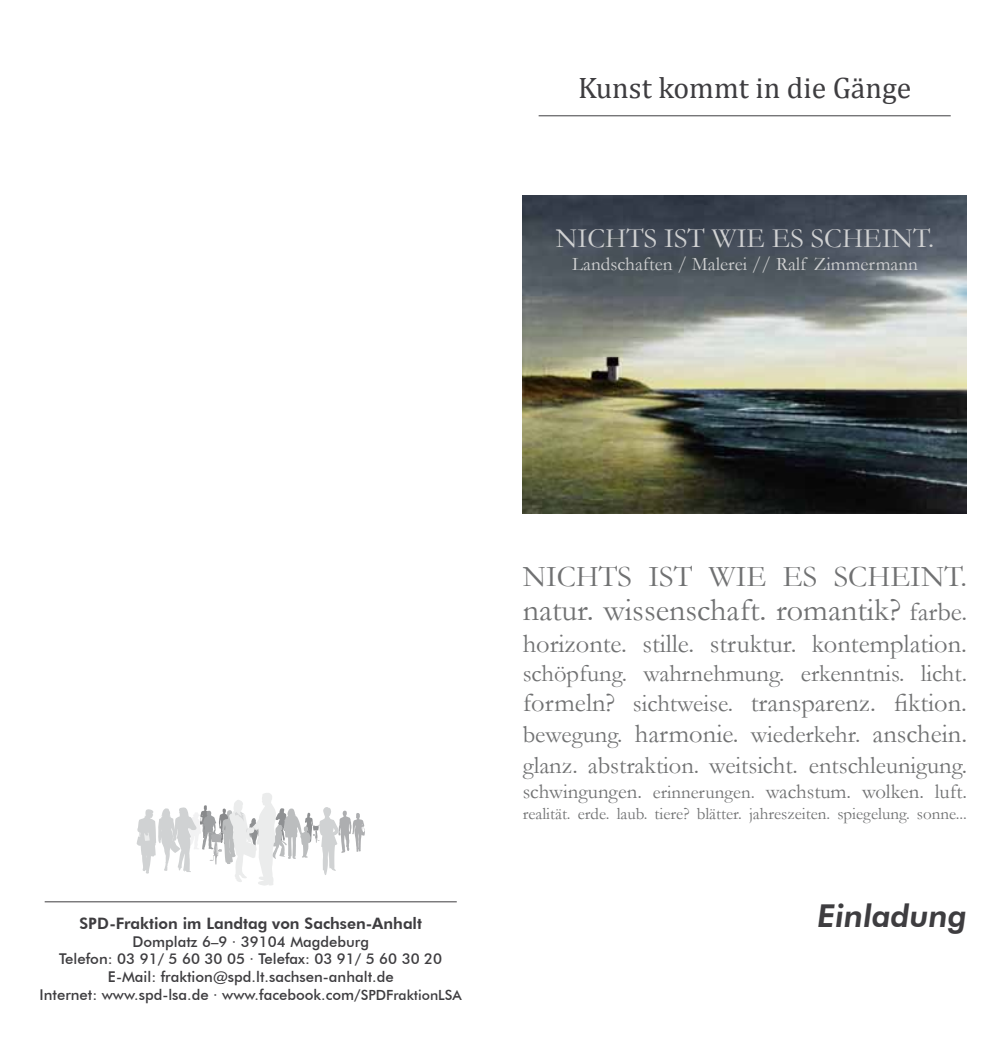
<style>
.page{position:relative;width:993px;height:1042px;background:#fff}
.page>*{position:absolute;margin:0;border:0;box-sizing:border-box;transform-origin:0 0}
.t1{font:32.2px "Garamond";color:#707172}
.t2{font:italic 800 31.5px "Futura BT";color:#3e3d40}
.t3{font:30.28px "Garamond";color:#707172}
.t4{font:29.75px "Cambria";color:#3e3d40}
.t5{font:28px "Garamond";color:#d0d1d2}
.t6{font:26.43px "Garamond";color:#707172}
.t7{font:24.5px/31.7px "Garamond";color:#707172}
.t8{font:20.82px "Garamond";color:#707172}
.t9{font:19.25px "Garamond";color:#d0d1d2}
.t10{font:16.97px "Garamond";color:#707172}
.t11{font:800 15.75px "Futura BT";color:#3e3d40}
.t12{font:500 14.88px/17.8px "Futura BT";color:#3e3d40;text-align:center}
.s1{font-size:14px}
.s2{font-size:26.43px}
.s3{font-size:24.5px}
.s4{font-size:18.9px}
</style>
<div class="page">
<svg style="left:136px;top:793px;width:229px;height:93px"></svg>
<hr style="left:45px;top:901px;width:411px;height:1px;background:#3e3d40">
<hr style="left:538px;top:115px;width:412px;height:1px;background:#3e3d40">
<img style="left:522px;top:196px;width:443px;height:317px">
<h3 class="t4" style="left:577px;top:70px;width:335px">Kunst kommt in die Gänge</h3>
<h3 class="t5" style="left:556px;top:220px;width:379px">NICHTS IST WIE ES SCHEINT.</h3>
<p class="t9" style="left:572px;top:251px;width:347px">Landschaften / Malerei // Ralf Zimmermann</p>
<p class="t11" style="left:79px;top:913px;width:344px">SPD-Fraktion im Landtag von Sachsen-Anhalt</p>
<p class="t12" style="left:40px;top:932px;width:423px">Domplatz 6–9 · 39104 Magdeburg<br>Telefon: 03 91/ 5 60 30 05 · Telefax: 03 91/ 5 60 30 20<br>E-Mail: fraktion@spd.lt.sachsen-anhalt.de<br>Internet: www.spd-lsa.de · www.facebook.com/<span class="s1">SPDFraktionLSA</span></p>
<h3 class="t3" style="left:522px;top:556px;width:446px">NICHTS IST WIE ES SCHEINT.</h3>
<h1 class="t1" style="left:522px;top:588px;width:446px">natur. wissenschaft. romantik? <span class="s2">farbe.</span></h1>
<h3 class="t6" style="left:522px;top:625px;width:445px">horizonte. stille. struktur. kontemplation.</h3>
<h3 class="t7" style="left:522px;top:657px;width:445px">schöpfung. wahrnehmung. erkenntnis. licht.</h3>
<h3 class="t6" style="left:522px;top:685px;width:446px">formeln? <span class="s3">sichtweise.</span> transparenz. fiktion.</h3>
<h3 class="t7" style="left:522px;top:717px;width:446px">bewegung. <span class="s2">harmonie.</span> wiederkehr. <span class="s2">anschein. </span>glanz. abstraktion. weitsicht. entschleunigung.</h3>
<h3 class="t8" style="left:522px;top:778px;width:446px">schwingungen. <span class="s4">erinnerungen.</span> wachstum. wolken. luft.</h3>
<p class="t10" style="left:522px;top:802px;width:445px">realität. erde. laub. tiere? blätter. jahreszeiten. spiegelung. sonne...</p>
<h2 class="t2" style="left:817px;top:896px;width:151px">Einladung</h2>
</div>
